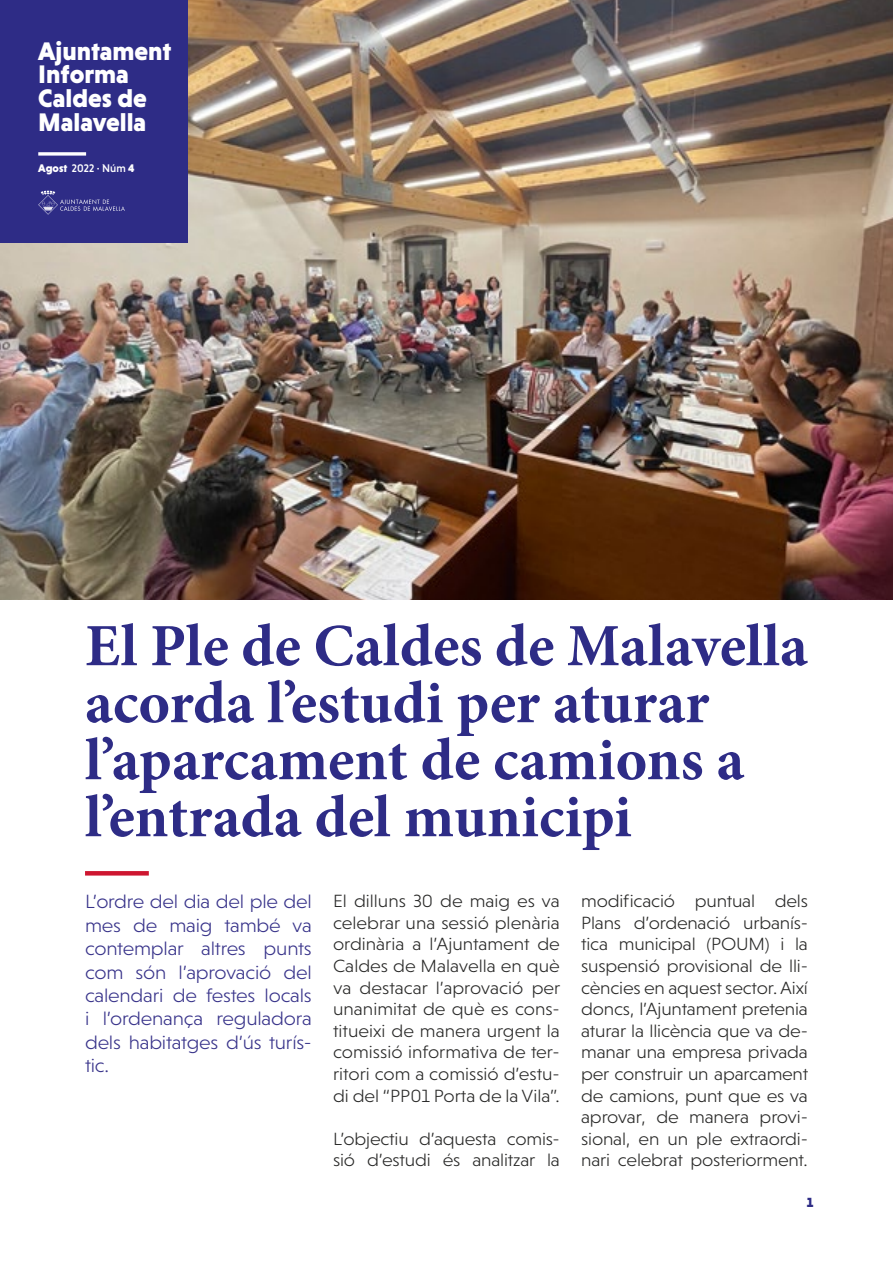
<style>
.page{position:relative;width:893px;height:1263px;background:#fff}
.page>*{position:absolute;margin:0;border:0;box-sizing:border-box;transform-origin:0 0}
.t1{font:700 60px/57px "Minion Pro";color:#2e2c86}
.t2{font:900 25.8px/23.9px "Niveau Grotesk";color:#fff}
.t3{font:300 19.5px/23.4px "Niveau Grotesk";letter-spacing:-.01em;color:#38338a;text-align:justify;scale:1.07 1}
.t4{font:300 18px/21.6px "Niveau Grotesk";letter-spacing:-.01em;color:#282827;text-align:justify;scale:1.07 1}
.t5{font:900 13.5px "Niveau Grotesk";color:#2e2c86}
.t6{font:500 11.25px "Niveau Grotesk";color:#fff}
.s1{font-weight:900}
</style>
<div class="page">
<img style="left:0;top:0;width:893px;height:600px">
<div style="left:0;top:0;width:188px;height:242px;background:#2e2c86"></div>
<svg style="left:38px;top:152px;width:48px;height:4px"></svg>
<svg style="left:38px;top:191px;width:87px;height:24px"></svg>
<svg style="left:85px;top:871px;width:64px;height:4px"></svg>
<h2 class="t2" style="left:38px;top:39px;width:135px">Ajuntament<br>Informa<br>Caldes de<br>Malavella</h2>
<p class="t6" style="left:38px;top:162px;width:98px"><span class="s1">Agost</span> 2022 · Núm <span class="s1">4</span></p>
<h1 class="t1" style="left:85px;top:617px;width:724px">El Ple de Caldes de Malavella acorda l’estudi per aturar l’aparcament de camions a l’entrada del municipi</h1>
<p class="t3" style="left:85px;top:890px;width:213px">L’ordre del dia del ple del mes de maig també va contemplar altres punts com són l’aprovació del calendari de festes locals i l’ordenança reguladora dels habitatges d’ús turís· tic.</p>
<p class="t4" style="left:333px;top:890px;width:214px">El dilluns 30 de maig es va celebrar una sessió plenària ordinària a l’Ajuntament de Caldes de Malavella en què va destacar l’aprovació per unanimitat de què es cons· titueixi de manera urgent la comissió informativa de ter· ritori com a comissió d’estu· di del “PP01 Porta de la Vila”.</p>
<p class="t4" style="left:333px;top:1128px;width:213px">L’objectiu d’aquesta comis· sió d’estudi és analitzar la</p>
<p class="t4" style="left:581px;top:890px;width:214px">modificació puntual dels Plans d’ordenació urbanís· tica municipal (POUM) i la suspensió provisional de lli· cències en aquest sector. Així doncs, l’Ajuntament pretenia aturar la llicència que va de· manar una empresa privada per construir un aparcament de camions, punt que es va aprovar, de manera provi· sional, en un ple extraordi· nari celebrat posteriorment.</p>
<p class="t5" style="left:807px;top:1195px;width:8px">1</p>
</div>
